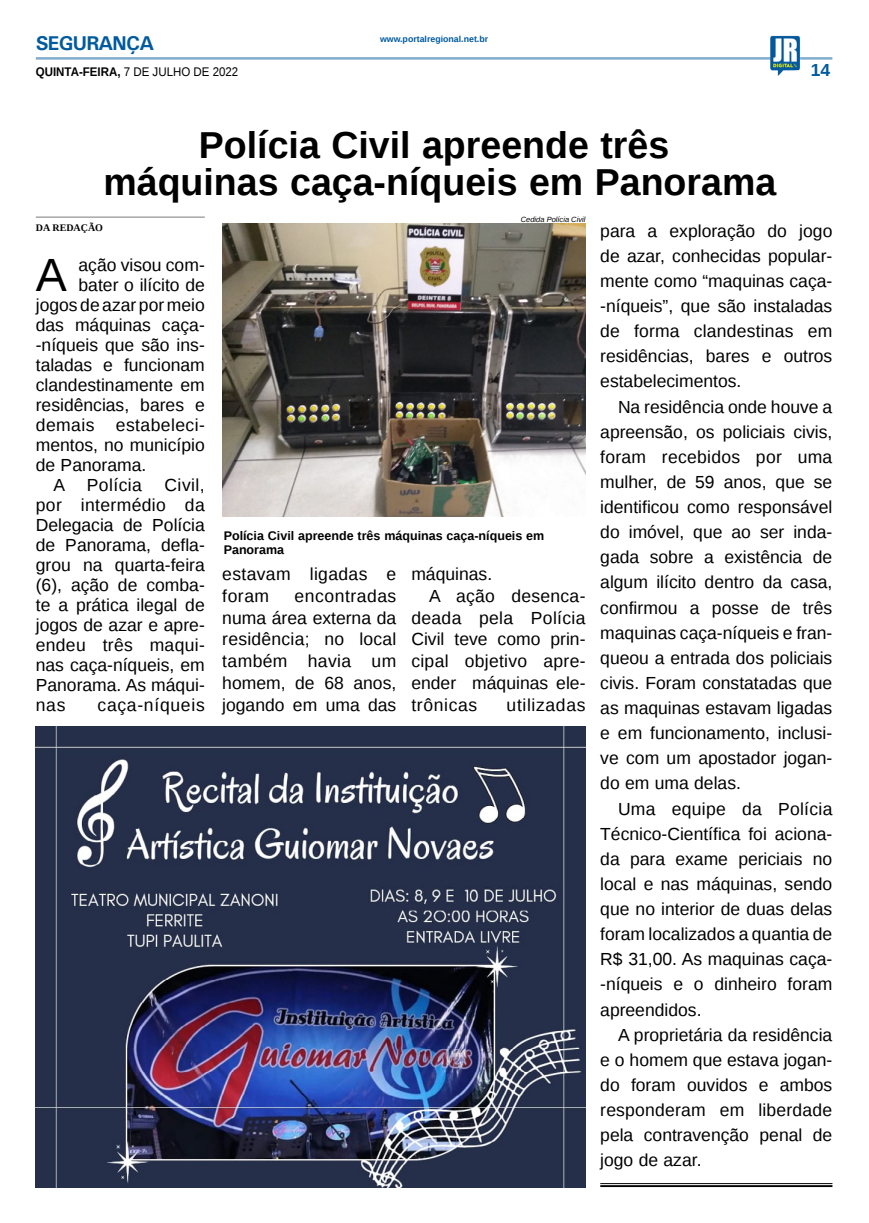
<style>
.page{position:relative;width:869px;height:1223px;background:#fff}
.page>*{position:absolute;margin:0;border:0;box-sizing:border-box;transform-origin:0 0}
.MATÉRIA{font:46.62px "Liberation Sans";color:#000}
.TÍTULO{font:700 37.5px "Liberation Sans";color:#000}
.TITULO_PG{font:700 20px "Univers";letter-spacing:-.04em;color:#005a9e}
.MATÉRIA-2{font:17.5px/25.1px "Liberation Sans";color:#000;text-align:justify}
.MATÉRIA-3{font:17.5px "Liberation Sans";letter-spacing:.025em;color:#000}
.MATÉRIA-4{font:17.5px/21.9px "Liberation Sans";letter-spacing:.02em;color:#000}
.MATÉRIA-5{font:17.5px "Liberation Sans";letter-spacing:.04em;color:#000}
.MATÉRIA-6{font:17.5px "Liberation Sans";letter-spacing:.035em;color:#000}
.TÍTULO-2{font:700 17.5px "Liberation Sans";color:#005a9e}
.LEGENDA{font:700 12.5px/13.8px "Liberation Sans";color:#000}
.DATA_PG{font:12.5px "Liberation Sans";color:#000;scale:.92 1}
.CRÉDITO_NOME{font:700 10px "Liberation Serif";color:#000}
.DATA_PG-2{font:700 8.75px "Liberation Sans";color:#005a9e}
.CRÉDITO_FOTO{font:italic 7.5px "Liberation Sans";color:#000}
.s1{font-weight:700}
</style>
<div class="page">
<hr style="left:36px;top:57px;width:796px;height:3px;background:#005a9e">
<img style="left:769px;top:36px;width:31px;height:40px">
<hr style="left:600px;top:1183px;width:232px;height:1px;background:#000">
<hr style="left:600px;top:1185px;width:232px;height:2px;background:#000">
<img style="left:36px;top:726px;width:549px;height:461px">
<img style="left:222px;top:224px;width:363px;height:293px">
<hr style="left:36px;top:216px;width:169px;height:2px;background:#939598">
<p class="TITULO_PG" style="left:36px;top:30px;width:120px">SEGURANÇA</p>
<p class="DATA_PG" style="left:36px;top:65px;width:221px"><span class="s1">QUINTA-FEIRA,</span> 7 DE JULHO DE 2022</p>
<p class="DATA_PG-2" style="left:380px;top:33px;width:110px">www.portalregional.net.br</p>
<p class="TÍTULO" style="left:199px;top:119px;width:471px">Polícia Civil apreende três</p>
<p class="TÍTULO" style="left:103px;top:157px;width:674px">máquinas caça-níqueis em Panorama</p>
<p class="TÍTULO-2" style="left:810px;top:58px;width:21px">14</p>
<p class="CRÉDITO_NOME" style="left:36px;top:221px;width:69px">DA REDAÇÃO</p>
<p class="MATÉRIA" style="left:36px;top:248px;width:33px">A</p>
<p class="MATÉRIA-2" style="left:79px;top:253px;width:128px">ação visou com-</p>
<p class="MATÉRIA-2" style="left:79px;top:273px;width:128px">bater o ilícito de</p>
<p class="MATÉRIA-2" style="left:36px;top:293px;width:170px">jogos de azar por meio</p>
<p class="MATÉRIA-2" style="left:36px;top:313px;width:170px">das máquinas caça-</p>
<p class="MATÉRIA-2" style="left:36px;top:333px;width:170px">-níqueis que são ins-</p>
<p class="MATÉRIA-2" style="left:36px;top:353px;width:170px">taladas e funcionam</p>
<p class="MATÉRIA-2" style="left:36px;top:373px;width:170px">clandestinamente em</p>
<p class="MATÉRIA-2" style="left:36px;top:393px;width:170px">residências, bares e</p>
<p class="MATÉRIA-3" style="left:36px;top:415px;width:170px">demais estabeleci-</p>
<p class="MATÉRIA-2" style="left:36px;top:433px;width:170px">mentos, no município</p>
<p class="MATÉRIA-2" style="left:36px;top:453px;width:112px">de Panorama.</p>
<p class="MATÉRIA-3" style="left:54px;top:475px;width:90px">A Polícia</p>
<p class="MATÉRIA-2" style="left:36px;top:475px;width:170px;line-height:20px;text-indent:129px">Civil, por intermédio da Delegacia de Polícia de Panorama, defla&shy;grou na quarta-feira (6), ação de comba&shy;te a prática ilegal de jogos de azar e apre&shy;endeu três maqui&shy;nas caça-níqueis, em Panorama. As máqui&shy;nas</p>
<p class="MATÉRIA-5" style="left:97px;top:695px;width:109px">caça-níqueis</p>
<p class="CRÉDITO_FOTO" style="left:520px;top:215px;width:66px">Cedida Polícia Civil</p>
<p class="LEGENDA" style="left:223px;top:528px;width:322px">Polícia Civil apreende três máquinas caça-níqueis em<br>Panorama</p>
<p class="MATÉRIA-4" style="left:222px;top:563px;width:175px">estavam ligadas e foram</p>
<p class="MATÉRIA-2" style="left:222px;top:585px;width:175px;line-height:21.9px;text-indent:72px">encontradas numa área externa da residência; no local também havia um homem, de 68 anos, jogando em uma das</p>
<p class="MATÉRIA-2" style="left:411px;top:562px;width:82px">máquinas.</p>
<p class="MATÉRIA-2" style="left:411px;top:585px;width:175px;line-height:21.9px;text-indent:18px">A ação desenca&shy;deada pela Polícia Civil teve como prin&shy;cipal objetivo apre&shy;ender máquinas ele&shy;trônicas</p>
<p class="MATÉRIA-6" style="left:506px;top:695px;width:80px">utilizadas</p>
<p class="MATÉRIA-2" style="left:600px;top:219px;width:233px">para a exploração do jogo de azar, conhecidas popular&shy;mente como “maquinas caça--níqueis”, que são instaladas de forma clandestinas em residências, bares e outros estabelecimentos.</p>
<p class="MATÉRIA-2" style="left:600px;top:394px;width:233px;text-indent:18px">Na residência onde houve a apreensão, os policiais civis, foram recebidos por uma mulher, de 59 anos, que se identificou como responsável do imóvel, que ao ser inda&shy;gada sobre a existência de algum ilícito dentro da casa, confirmou a posse de três maquinas caça-níqueis e fran&shy;queou a entrada dos policiais civis. Foram constatadas que as maquinas estavam ligadas e em funcionamento, inclusi&shy;ve com um apostador jogan&shy;do em uma delas.</p>
<p class="MATÉRIA-2" style="left:600px;top:796px;width:233px;text-indent:18px">Uma equipe da Polícia Técnico-Científica foi aciona&shy;da para exame periciais no local e nas máquinas, sendo que no interior de duas delas foram localizados a quantia de R$ 31,00. As maquinas caça--níqueis e o dinheiro foram apreendidos.</p>
<p class="MATÉRIA-2" style="left:600px;top:1022px;width:233px;text-indent:18px">A proprietária da residência e o homem que estava jogan&shy;do foram ouvidos e ambos responderam em liberdade pela contravenção penal de jogo de azar.</p>
</div>
